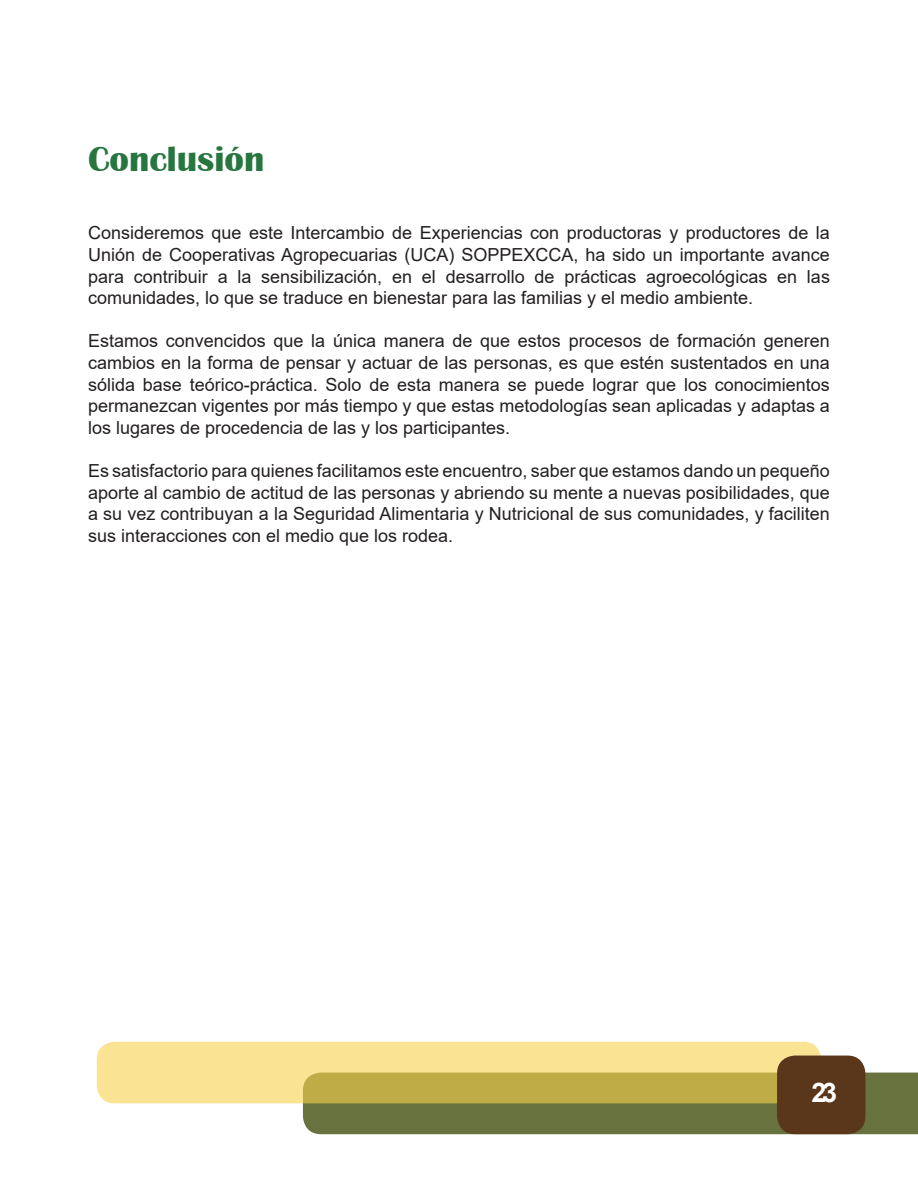
<style>
.page{position:relative;width:918px;height:1188px;background:#fff}
.page>*{position:absolute;margin:0;border:0;box-sizing:border-box;transform-origin:0 0}
.Titulo{font:700 36px "Britannic";color:#277640}
.t1{font:700 27px "Arial";color:#fff}
.t2{font:18px/21.6px "Arial";color:#231f20;text-align:justify}
</style>
<div class="page">
<div style="left:303px;top:1073px;width:615px;height:61px;background:#68723f"></div>
<svg style="left:97px;top:1042px;width:724px;height:61px;background:#e5d078"></svg>
<div style="left:777px;top:1056px;width:88px;height:78px;background:#5a371b;border-radius:18px"></div>
<p class="Titulo" style="left:88px;top:139px;width:178px">Conclusión</p>
<p class="t2" style="left:88px;top:222px;width:743px">Consideremos que este Intercambio de Experiencias con productoras y productores de la Unión de Cooperativas Agropecuarias (UCA) SOPPEXCCA, ha sido un importante avance para contribuir a la sensibilización, en el desarrollo de prácticas agroecológicas en las comunidades, lo que se traduce en bienestar para las familias y el medio ambiente.</p>
<p class="t2" style="left:88px;top:330px;width:743px">Estamos convencidos que la única manera de que estos procesos de formación generen cambios en la forma de pensar y actuar de las personas, es que estén sustentados en una sólida base teórico-práctica. Solo de esta manera se puede lograr que los conocimientos permanezcan vigentes por más tiempo y que estas metodologías sean aplicadas y adaptas a los lugares de procedencia de las y los participantes.</p>
<p class="t2" style="left:88px;top:460px;width:743px">Es satisfactorio para quienes facilitamos este encuentro, saber que estamos dando un pequeño aporte al cambio de actitud de las personas y abriendo su mente a nuevas posibilidades, que a su vez contribuyan a la Seguridad Alimentaria y Nutricional de sus comunidades, y faciliten sus interacciones con el medio que los rodea.</p>
<h2 class="t1" style="left:811px;top:1073px;width:27px">23</h2>
</div>
